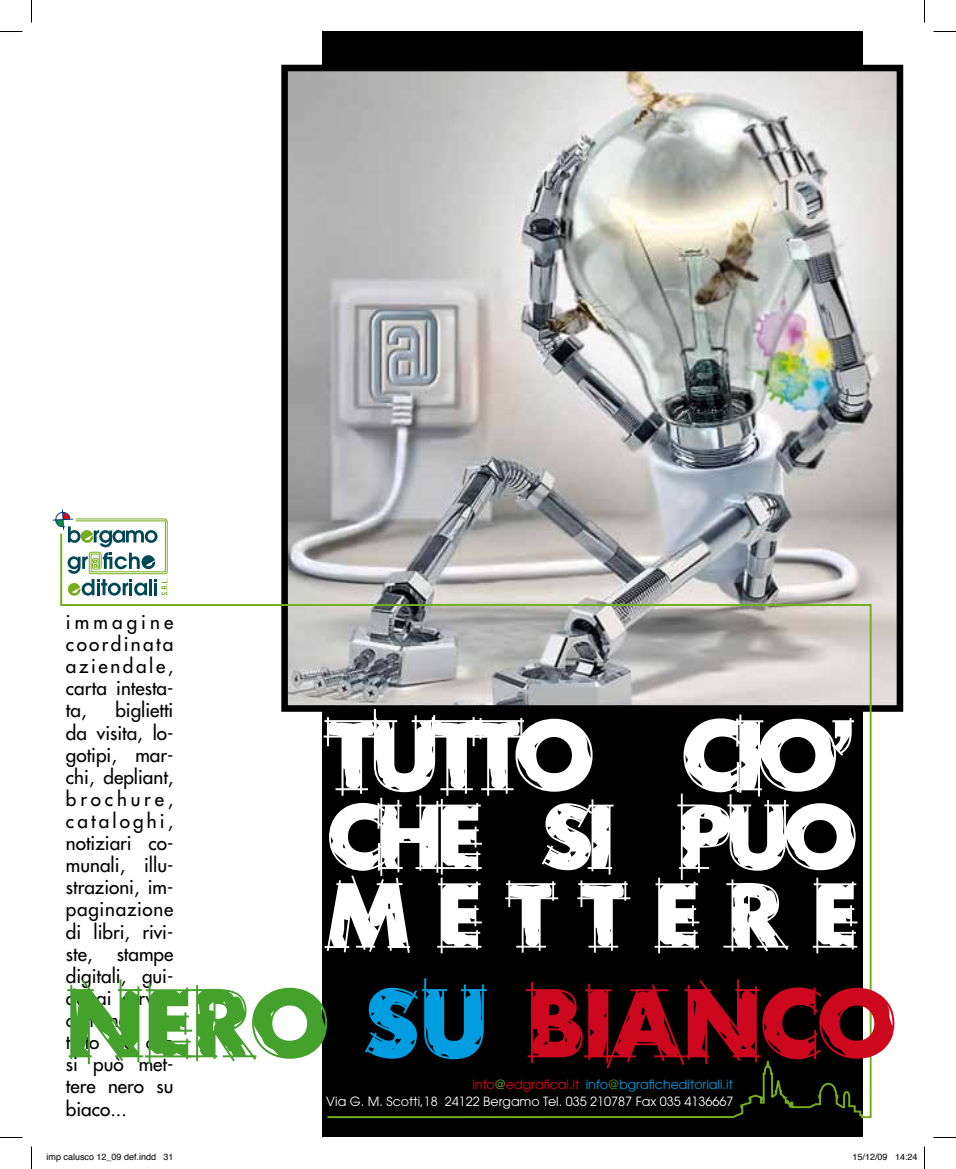
<style>
.page{position:relative;width:956px;height:1169px;background:#fff}
.page>*{position:absolute;margin:0;border:0;box-sizing:border-box;transform-origin:0 0}
.t1{font:97.05px "Rough Draft";letter-spacing:-.07em;color:#fff}
.t2{font:94.5px "Rough Draft";color:#cd071e}
.t3{font:89.25px/78.8px "Rough Draft";letter-spacing:.32em;color:#fff}
.t4{font:18.9px/22px "Futura";color:#000;text-align:justify}
.t5{font:12.6px "Avant Garde";color:#fff}
.t6{font:12.6px "Avant Garde";color:#009ee0}
.t7{font:9px "Helvetica";color:#000}
.s1{color:#44a12b}
.s2{color:#009ee0}
.s3{color:#e2001a}
.s4{color:#76ad1c}
</style>
<div class="page">
<div style="left:322px;top:32px;width:541px;height:1105px;background:#000"></div>
<img style="left:289px;top:73px;width:606px;height:630px">
<div style="left:281px;top:65px;width:622px;height:646px;border:7px solid #000"></div>
<svg style="left:60px;top:531px;width:813px;height:588px"></svg>
<svg style="left:52px;top:509px;width:116px;height:87px"></svg>
<svg style="left:0;top:31px;width:22px;height:1px"></svg>
<svg style="left:933px;top:31px;width:23px;height:1px"></svg>
<svg style="left:0;top:1137px;width:22px;height:1px"></svg>
<svg style="left:933px;top:1137px;width:23px;height:1px"></svg>
<svg style="left:31px;top:0;width:1px;height:23px"></svg>
<svg style="left:31px;top:1146px;width:1px;height:23px"></svg>
<svg style="left:924px;top:0;width:1px;height:23px"></svg>
<svg style="left:924px;top:1146px;width:1px;height:23px"></svg>
<p class="t4" style="left:66px;top:611px;width:109px">immagine coordinata aziendale, carta intesta&shy;ta,</p>
<p class="t4" style="left:66px;top:699px;width:109px;text-indent:49px">biglietti da visita, lo&shy;gotipi, mar&shy;chi, depliant, brochure, cataloghi, notiziari co&shy;munali, illu&shy;strazioni, im&shy;paginazione di libri, rivi&shy;ste,</p>
<h1 class="t1" style="left:328px;top:692px;width:530px">TUTTO CIO’</h1>
<h3 class="t3" style="left:328px;top:795px;width:530px">CHE SI PUO<br>METTERE</h3>
<h2 class="t2" style="left:66px;top:961px;width:831px"><span class="s1">NERO</span> <span class="s2">SU</span> BIANCO</h2>
<p class="t4" style="left:66px;top:942px;width:109px;text-indent:51px">stampe digitali, gui&shy;de ai servizi comunali</p>
<p class="t4" style="left:66px;top:1009px;width:109px;text-indent:98px">e tutto ciò che si può met&shy;tere nero su biaco...</p>
<p class="t6" style="left:472px;top:1076px;width:262px"><span class="s3">info</span><span class="s4">@</span><span class="s3">edgraficai.it</span> info<span class="s1">@</span>bgraficheditoriali.it</p>
<p class="t5" style="left:326px;top:1093px;width:409px">Via G. M. Scotti,18 24122 Bergamo Tel. 035 210787 Fax 035 4136667</p>
<p class="t7" style="left:46px;top:1149px;width:129px">imp calusco 12_09 def.indd 31</p>
<p class="t7" style="left:852px;top:1149px;width:67px">15/12/09 14:24</p>
</div>
